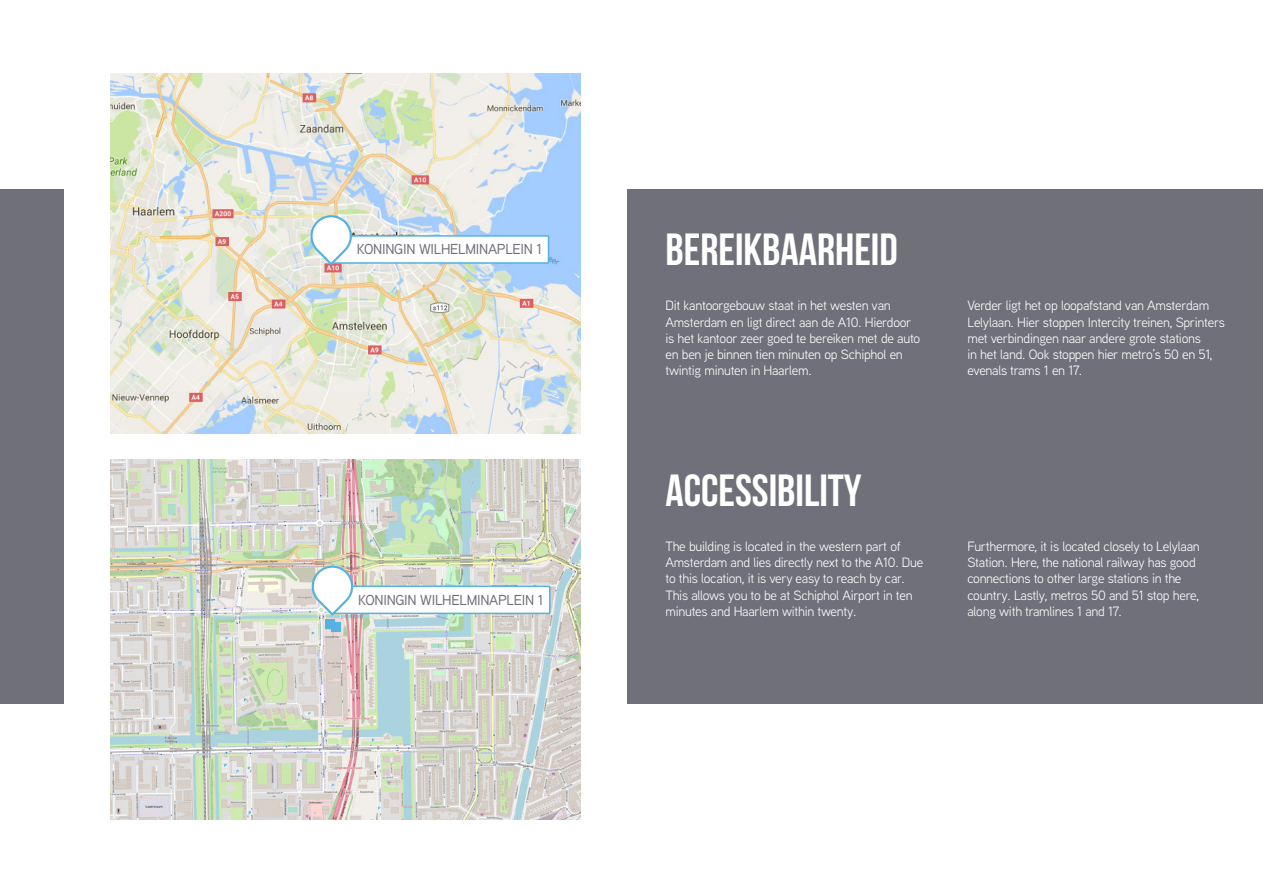
<style>
.page{position:relative;width:1263px;height:893px;background:#fff}
.page>*{position:absolute;margin:0;border:0;box-sizing:border-box;transform-origin:0 0}
.Heading_A{font:45px "Bebas Neue";color:#fff}
.t1{font:500 14.4px "Aaux Next";letter-spacing:-.02em;color:#70707b}
.Bullet{font:13.5px/16.2px "Aaux Next";letter-spacing:-.02em;color:#fff}
</style>
<div class="page">
<img style="left:111px;top:73px;width:470px;height:360px">
<div style="left:627px;top:189px;width:636px;height:515px;background:#70707b"></div>
<div style="left:330px;top:236px;width:218px;height:27px;background:#fff"></div>
<div style="left:330px;top:235px;width:219px;height:29px;border:2px solid #54b2e1"></div>
<svg style="left:308px;top:215px;width:46px;height:50px"></svg>
<img style="left:111px;top:460px;width:470px;height:360px">
<div style="left:0;top:189px;width:64px;height:515px;background:#70707b"></div>
<div style="left:332px;top:586px;width:218px;height:27px;background:#fff"></div>
<div style="left:331px;top:586px;width:219px;height:28px;border:2px solid #54b2e1"></div>
<svg style="left:310px;top:566px;width:45px;height:49px"></svg>
<div style="left:325px;top:620px;width:10px;height:9px;background:#54b2e1"></div>
<div style="left:331px;top:622px;width:10px;height:10px;background:#54b2e1"></div>
<p class="t1" style="left:357px;top:240px;width:187px">KONINGIN WILHELMINAPLEIN 1</p>
<p class="Heading_A" style="left:665px;top:225px;width:234px">BEREIKBAARHEID</p>
<p class="Bullet" style="left:665px;top:297px;width:256px">Dit kantoorgebouw staat in het westen van Amsterdam en ligt direct aan de A10. Hierdoor is het kantoor zeer goed te bereiken met de auto en ben je binnen tien minuten op Schiphol en twintig minuten in Haarlem.</p>
<p class="t1" style="left:358px;top:590px;width:187px">KONINGIN WILHELMINAPLEIN 1</p>
<p class="Heading_A" style="left:665px;top:465px;width:198px">ACCESSIBILITY</p>
<p class="Bullet" style="left:665px;top:538px;width:259px">The building is located in the western part of Amsterdam and lies directly next to the A10. Due to this location, it is very easy to reach by car.<br>This allows you to be at Schiphol Airport in ten minutes and Haarlem within twenty.</p>
<p class="Bullet" style="left:967px;top:297px;width:259px">Verder ligt het op loopafstand van Amsterdam Lelylaan. Hier stoppen Intercity treinen, Sprinters met verbindingen naar andere grote stations<br>in het land. Ook stoppen hier metro’s 50 en 51, evenals trams 1 en 17.</p>
<p class="Bullet" style="left:967px;top:538px;width:234px">Furthermore, it is located closely to Lelylaan Station. Here, the national railway has good connections to other large stations in the country. Lastly, metros 50 and 51 stop here, along with tramlines 1 and 17.</p>
</div>
